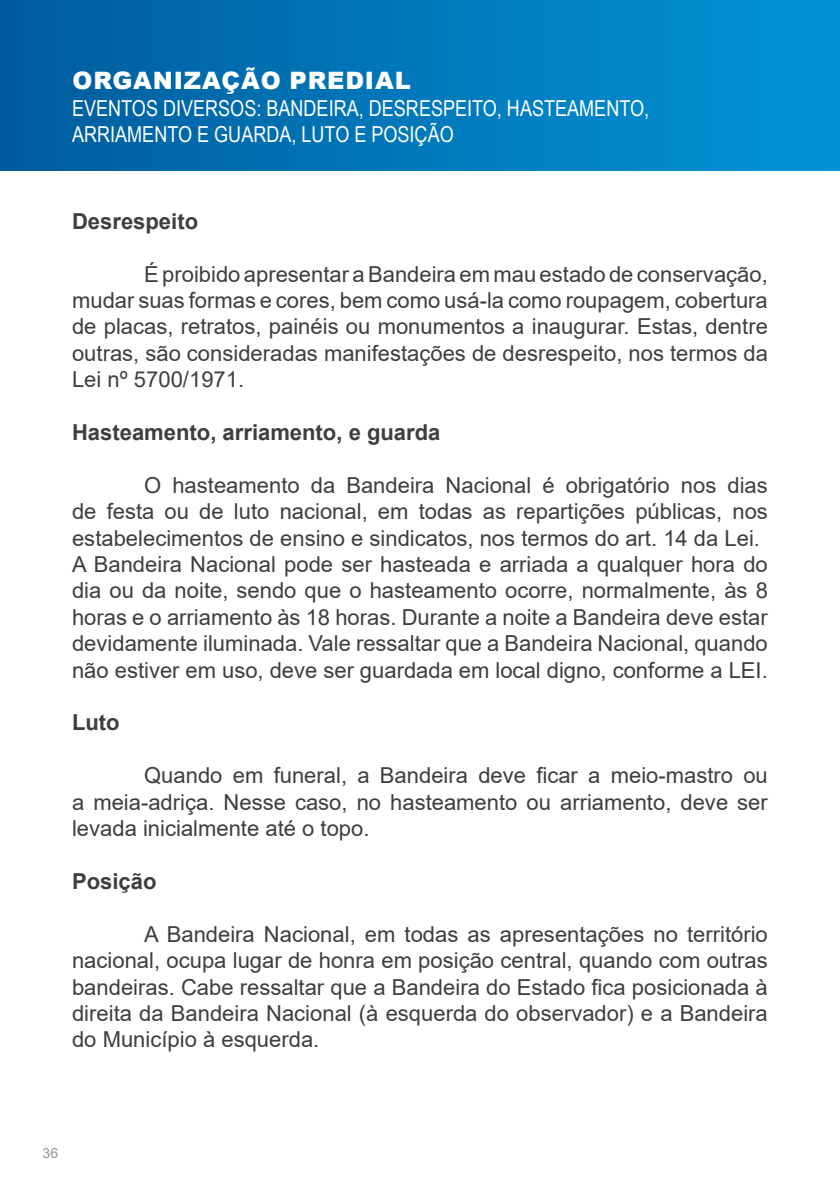
<style>
.page{position:relative;width:840px;height:1191px;background:#fff}
.page>*{position:absolute;margin:0;border:0;box-sizing:border-box;transform-origin:0 0}
.t1{font:900 24px "Arial";letter-spacing:.035em;color:#fff}
.t2{font:22px/26.4px "Arial";color:#3e3e3f;text-align:justify}
.t3{font:22px "Arial Narrow";color:#fff}
.t4{font:700 22px "Arial";color:#3e3e3f}
.t5{font:14px "Arial";color:#939598}
</style>
<div class="page">
<div style="left:0;top:0;width:839px;height:170px;background:linear-gradient(to right,#005c9e,#0094d6)"></div>
<p class="t1" style="left:72px;top:63px;width:339px">ORGANIZAÇÃO PREDIAL</p>
<p class="t3" style="left:72px;top:92px;width:578px">EVENTOS DIVERSOS: BANDEIRA, DESRESPEITO, HASTEAMENTO,</p>
<p class="t3" style="left:72px;top:118px;width:383px">ARRIAMENTO E GUARDA, LUTO E POSIÇÃO</p>
<p class="t4" style="left:72px;top:205px;width:127px">Desrespeito</p>
<p class="t2" style="left:72px;top:260px;width:697px;text-indent:72px">É proibido apresentar a Bandeira em mau estado de conservação, mudar suas formas e cores, bem como usá-la como roupagem, cobertura de placas, retratos, painéis ou monumentos a inaugurar. Estas, dentre outras, são consideradas manifestações de desrespeito, nos termos da Lei nº 5700/1971.</p>
<p class="t4" style="left:72px;top:417px;width:369px">Hasteamento, arriamento, e guarda</p>
<p class="t2" style="left:72px;top:472px;width:697px;text-indent:72px">O hasteamento da Bandeira Nacional é obrigatório nos dias de festa ou de luto nacional, em todas as repartições públicas, nos estabelecimentos de ensino e sindicatos, nos termos do art. 14 da Lei.</p>
<p class="t2" style="left:72px;top:551px;width:697px">A Bandeira Nacional pode ser hasteada e arriada a qualquer hora do dia ou da noite, sendo que o hasteamento ocorre, normalmente, às 8 horas e o arriamento às 18 horas. Durante a noite a Bandeira deve estar devidamente iluminada. Vale ressaltar que a Bandeira Nacional, quando não estiver em uso, deve ser guardada em local digno, conforme a LEI.</p>
<p class="t4" style="left:72px;top:707px;width:49px">Luto</p>
<p class="t2" style="left:72px;top:762px;width:697px;text-indent:72px">Quando em funeral, a Bandeira deve ficar a meio-mastro ou a meia-adriça. Nesse caso, no hasteamento ou arriamento, deve ser levada inicialmente até o topo.</p>
<p class="t4" style="left:72px;top:865px;width:86px">Posição</p>
<p class="t2" style="left:72px;top:920px;width:697px;text-indent:72px">A Bandeira Nacional, em todas as apresentações no território nacional, ocupa lugar de honra em posição central, quando com outras bandeiras. Cabe ressaltar que a Bandeira do Estado fica posicionada à direita da Bandeira Nacional (à esquerda do observador) e a Bandeira do Município à esquerda.</p>
<p class="t5" style="left:43px;top:1143px;width:17px">36</p>
</div>
